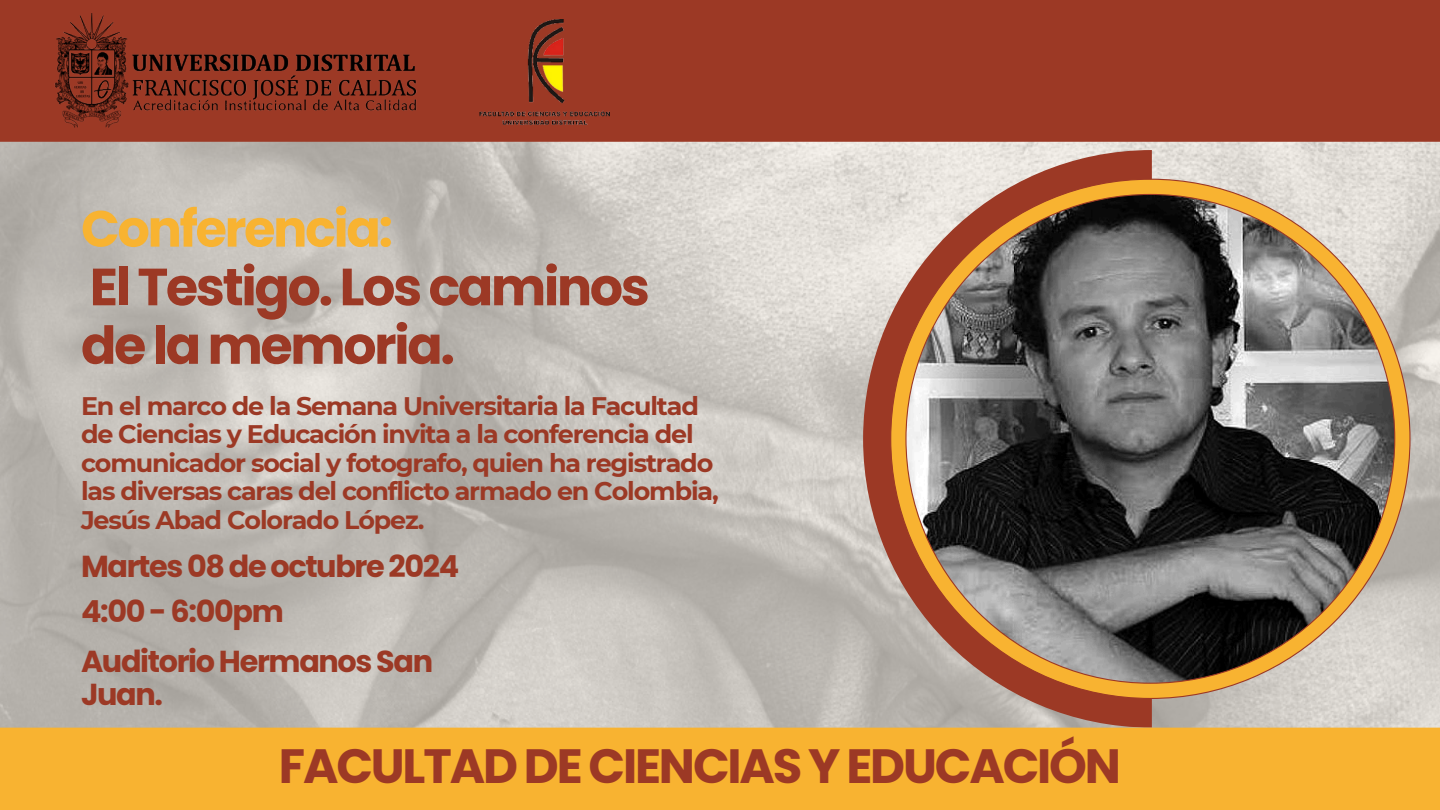
<style>
.page{position:relative;width:1440px;height:810px;background:#fff}
.page>*{position:absolute;margin:0;border:0;box-sizing:border-box;transform-origin:0 0}
.t1{font:700 52.2px/58.5px "Poppins";letter-spacing:-.045em;color:#9c3925}
.t2{font:700 50.9px "Poppins";letter-spacing:-.045em;color:#f8b331}
.t3{font:700 48.1px "Poppins";letter-spacing:-.045em;color:#9c3925}
.t4{font:700 30.3px/33.5px "Poppins";letter-spacing:-.045em;color:#9c3925}
.t5{font:700 25.4px/28.5px "Montserrat";letter-spacing:-.045em;color:#9c3925}
</style>
<div class="page">
<img style="left:0;top:142px;width:1440px;height:586px">
<div style="left:0;top:0;width:1440px;height:142px;background:#9c3925"></div>
<svg style="left:863px;top:150px;width:289px;height:578px;background:#c09f94"></svg>
<svg style="left:890px;top:179px;width:521px;height:520px;background:#827568"></svg>
<div style="left:0;top:728px;width:1440px;height:82px;background:#f8b331"></div>
<img style="left:54px;top:14px;width:364px;height:114px">
<img style="left:479px;top:20px;width:130px;height:104px">
<p class="t2" style="left:81px;top:193px;width:314px">Conferencia:</p>
<p class="t1" style="left:81px;top:258px;width:570px">El Testigo. Los caminos de la memoria.</p>
<h3 class="t5" style="left:81px;top:391px;width:639px">En el marco de la Semana Universitaria la Facultad de Ciencias y Educación invita a la conferencia del comunicador social y fotografo, quien ha registrado las diversas caras del conflicto armado en Colombia, Jesús Abad Colorado López.</h3>
<h2 class="t4" style="left:81px;top:549px;width:380px">Martes 08 de octubre 2024</h2>
<h2 class="t4" style="left:81px;top:595px;width:204px">4:00 - 6:00pm</h2>
<p class="t4" style="left:81px;top:644px;width:354px">Auditorio Hermanos San<br>Juan.</p>
<p class="t3" style="left:279px;top:733px;width:844px">FACULTAD DE CIENCIAS Y EDUCACIÓN</p>
</div>
